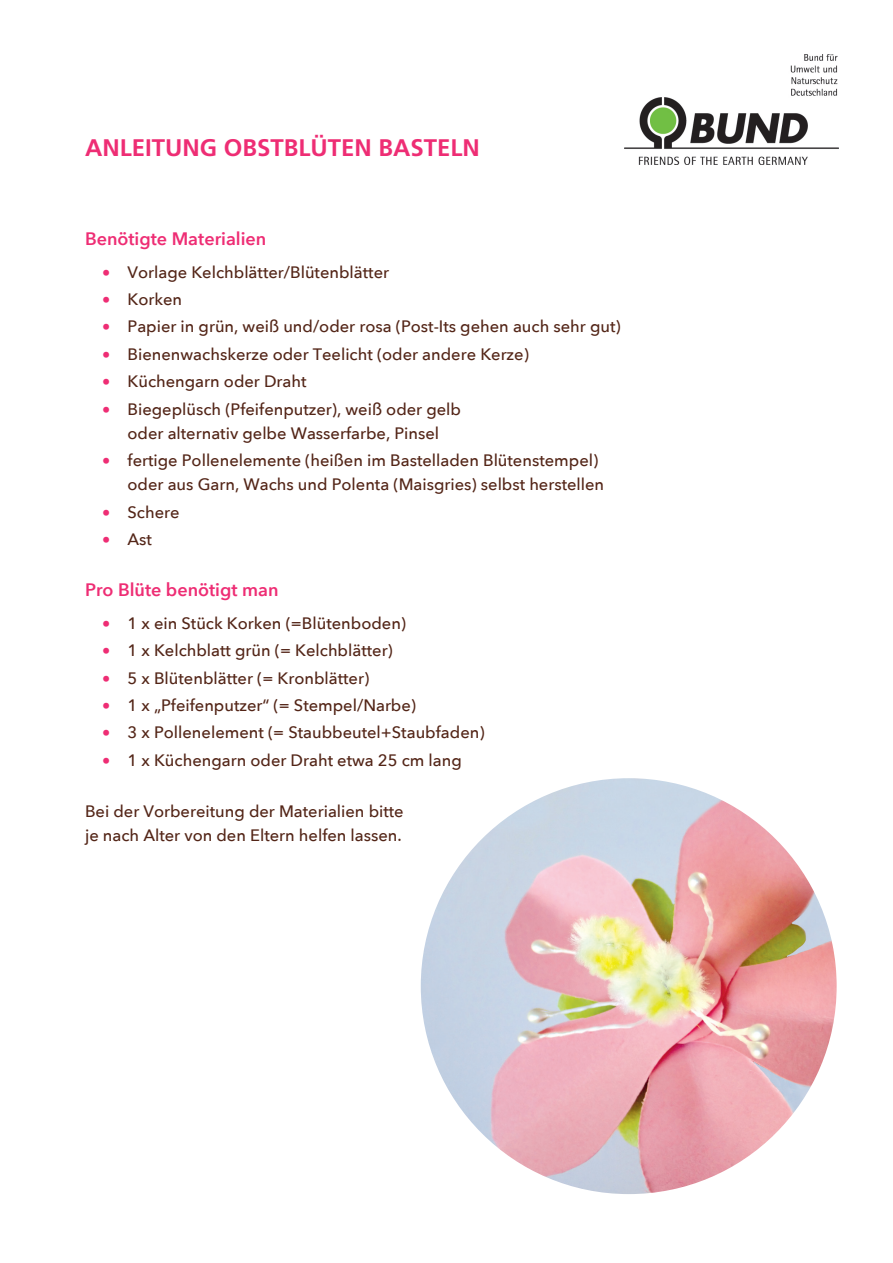
<style>
.page{position:relative;width:893px;height:1263px;background:#fff}
.page>*{position:absolute;margin:0;border:0;box-sizing:border-box;transform-origin:0 0}
.t1{font:700 24px "Frutiger";color:#ee2d74}
.t2{font:600 18px "Avenir Next";color:#ee2d74}
.t3{font:500 16.5px/24px "Avenir Next";color:#532517}
.s1{font-family:"Calibri";font-weight:700;color:#ee2d74}
</style>
<div class="page">
<img style="left:421px;top:778px;width:416px;height:416px;border-radius:208px">
<img style="left:624px;top:54px;width:215px;height:110px">
<h1 class="t1" style="left:85px;top:134px;width:396px">ANLEITUNG OBSTBLÜTEN BASTELN</h1>
<p class="t2" style="left:85px;top:223px;width:183px">Benötigte Materialien</p>
<p class="t3" style="left:102px;top:259px;width:289px"><span class="s1">•</span> Vorlage Kelchblätter/Blütenblätter</p>
<p class="t3" style="left:102px;top:287px;width:82px"><span class="s1">•</span> Korken</p>
<p class="t3" style="left:102px;top:314px;width:520px"><span class="s1">•</span> Papier in grün, weiß und/oder rosa (Post-Its gehen auch sehr gut)</p>
<p class="t3" style="left:102px;top:342px;width:428px"><span class="s1">•</span> Bienenwachskerze oder Teelicht (oder andere Kerze)</p>
<p class="t3" style="left:102px;top:369px;width:206px"><span class="s1">•</span> Küchengarn oder Draht</p>
<p class="t3" style="left:102px;top:396px;width:360px;text-align:center"><span class="s1">•</span> Biegeplüsch (Pfeifenputzer), weiß oder gelb oder alternativ gelbe Wasserfarbe, Pinsel</p>
<p class="t3" style="left:128px;top:448px;width:478px;text-indent:-26px"><span class="s1">•</span> fertige Pollenelemente (heißen im Bastelladen Blütenstempel) oder aus Garn, Wachs und Polenta (Maisgries) selbst herstellen</p>
<p class="t3" style="left:102px;top:499px;width:79px"><span class="s1">•</span> Schere</p>
<p class="t3" style="left:102px;top:527px;width:51px"><span class="s1">•</span> Ast</p>
<p class="t2" style="left:85px;top:575px;width:195px">Pro Blüte benötigt man</p>
<p class="t3" style="left:102px;top:610px;width:306px"><span class="s1">•</span> 1 x ein Stück Korken (=Blütenboden)</p>
<p class="t3" style="left:102px;top:638px;width:292px"><span class="s1">•</span> 1 x Kelchblatt grün (= Kelchblätter)</p>
<p class="t3" style="left:102px;top:665px;width:269px"><span class="s1">•</span> 5 x Blütenblätter (= Kronblätter)</p>
<p class="t3" style="left:102px;top:693px;width:316px"><span class="s1">•</span> 1 x „Pfeifenputzer“ (= Stempel/Narbe)</p>
<p class="t3" style="left:102px;top:720px;width:384px"><span class="s1">•</span> 3 x Pollenelement (= Staubbeutel+Staubfaden)</p>
<p class="t3" style="left:102px;top:747px;width:361px"><span class="s1">•</span> 1 x Küchengarn oder Draht etwa 25 cm lang</p>
<p class="t3" style="left:85px;top:798px;width:320px">Bei der Vorbereitung der Materialien bitte je nach Alter von den Eltern helfen lassen.</p>
</div>
